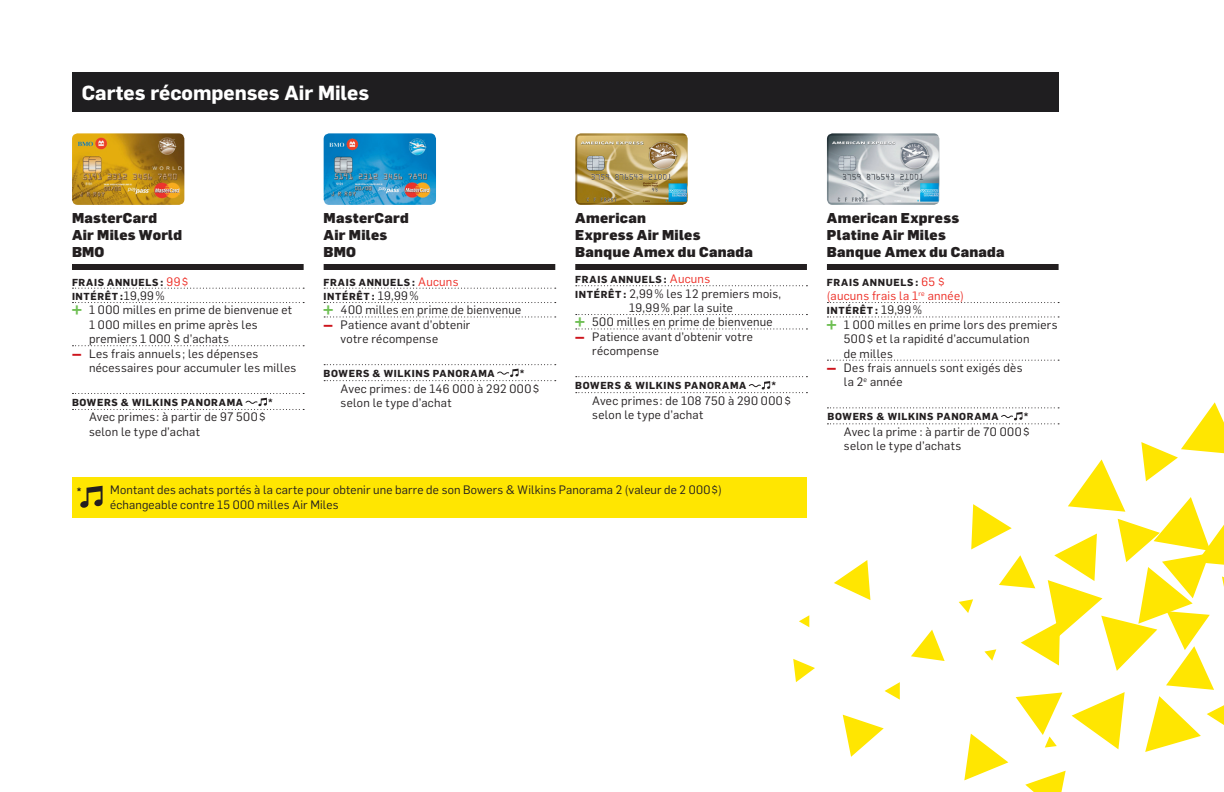
<style>
.page{position:relative;width:1224px;height:792px;background:#fff}
.page>*{position:absolute;margin:0;border:0;box-sizing:border-box;transform-origin:0 0}
.t1{font:700 20px "Flama";color:#fff}
.ART_encadré_titre{font:900 14px/16.8px "Flama";letter-spacing:.02em;color:#231f20}
.ART_encadré_titre-2{font:12px/14.4px "Flama";letter-spacing:.025em;color:#231f20}
.ART_encadré_titre-3{font:12px "Flama";letter-spacing:.025em;color:#ed2b23}
.ART_encadré_titre-4{font:700 10px "Flama";letter-spacing:.06em;color:#231f20}
.s1{font-weight:400;font-size:12px;color:#ed2b23}
.s2{font-weight:400;font-size:12px}
.s3{font-weight:900;font-size:16px;color:#6fbf54}
.s4{font-weight:900;font-size:16px;color:#cd151d}
.s5{font-weight:700;font-size:10px}
</style>
<div class="page">
<div style="left:72px;top:72px;width:987px;height:40px;background:#1f1e20"></div>
<div style="left:72px;top:264px;width:232px;height:6px;background:#231f20"></div>
<svg style="left:72px;top:288px;width:232px;height:1px"></svg>
<svg style="left:72px;top:302px;width:232px;height:1px"></svg>
<svg style="left:72px;top:345px;width:232px;height:1px"></svg>
<div style="left:324px;top:264px;width:231px;height:6px;background:#231f20"></div>
<svg style="left:324px;top:288px;width:232px;height:1px"></svg>
<svg style="left:324px;top:302px;width:232px;height:1px"></svg>
<svg style="left:324px;top:316px;width:232px;height:1px"></svg>
<div style="left:575px;top:264px;width:232px;height:6px;background:#231f20"></div>
<svg style="left:576px;top:285px;width:231px;height:1px"></svg>
<svg style="left:576px;top:314px;width:231px;height:1px"></svg>
<svg style="left:576px;top:328px;width:231px;height:1px"></svg>
<div style="left:827px;top:264px;width:232px;height:6px;background:#231f20"></div>
<svg style="left:827px;top:302px;width:232px;height:1px"></svg>
<svg style="left:827px;top:316px;width:232px;height:1px"></svg>
<svg style="left:827px;top:360px;width:232px;height:1px"></svg>
<img style="left:72px;top:133px;width:112px;height:72px">
<img style="left:324px;top:133px;width:112px;height:72px">
<img style="left:575px;top:133px;width:113px;height:72px">
<img style="left:827px;top:133px;width:112px;height:72px">
<svg style="left:793px;top:659px;width:22px;height:23px"></svg>
<svg style="left:799px;top:615px;width:10px;height:12px"></svg>
<div style="left:72px;top:477px;width:735px;height:40px;background:#ffe601"></div>
<svg style="left:72px;top:393px;width:232px;height:17px"></svg>
<svg style="left:324px;top:364px;width:232px;height:17px"></svg>
<svg style="left:576px;top:376px;width:231px;height:17px"></svg>
<svg style="left:827px;top:402px;width:397px;height:390px"></svg>
<svg style="left:80px;top:486px;width:23px;height:22px"></svg>
<p class="t1" style="left:82px;top:81px;width:289px">Cartes récompenses Air Miles</p>
<p class="ART_encadré_titre" style="left:72px;top:209px;width:112px">MasterCard<br>Air Miles World<br>BMO</p>
<p class="ART_encadré_titre-4" style="left:72px;top:276px;width:118px">FRAIS ANNUELS : <span class="s1">99$</span></p>
<p class="ART_encadré_titre-4" style="left:72px;top:290px;width:94px">INTÉRÊT :<span class="s2">19,99%</span></p>
<p class="ART_encadré_titre-2" style="left:89px;top:303px;width:205px;text-indent:-17px"><span class="s3">+</span> 1 000 milles en prime de bienvenue et<br>1 000 milles en prime après les premiers 1 000 $ d’achats</p>
<p class="ART_encadré_titre-2" style="left:89px;top:346px;width:209px;text-indent:-17px"><span class="s4">–</span> Les frais annuels; les dépenses nécessaires pour accumuler les milles</p>
<p class="ART_encadré_titre-2" style="left:89px;top:410px;width:178px">Avec primes: à partir de 97 500$ selon le type d’achat</p>
<p class="ART_encadré_titre-4" style="left:72px;top:396px;width:173px">BOWERS &amp; WILKINS PANORAMA</p>
<p class="ART_encadré_titre-4" style="left:268px;top:396px;width:6px">*</p>
<p class="ART_encadré_titre" style="left:324px;top:209px;width:87px">MasterCard<br>Air Miles<br>BMO</p>
<p class="ART_encadré_titre-4" style="left:324px;top:276px;width:136px">FRAIS ANNUELS : <span class="s1">Aucuns</span></p>
<p class="ART_encadré_titre-4" style="left:324px;top:290px;width:97px">INTÉRÊT : <span class="s2">19,99%</span></p>
<p class="ART_encadré_titre-2" style="left:324px;top:303px;width:199px"><span class="s3">+</span> 400 milles en prime de bienvenue</p>
<p class="ART_encadré_titre-2" style="left:341px;top:317px;width:131px;text-indent:-17px"><span class="s4">–</span> Patience avant d’obtenir votre récompense</p>
<p class="ART_encadré_titre-2" style="left:341px;top:381px;width:200px">Avec primes: de 146 000 à 292 000$ selon le type d’achat</p>
<p class="ART_encadré_titre-4" style="left:324px;top:367px;width:173px">BOWERS &amp; WILKINS PANORAMA</p>
<p class="ART_encadré_titre-4" style="left:520px;top:367px;width:6px">*</p>
<p class="ART_encadré_titre" style="left:575px;top:209px;width:179px">American<br>Express Air Miles<br>Banque Amex du Canada</p>
<p class="ART_encadré_titre-4" style="left:575px;top:273px;width:136px">FRAIS ANNUELS : <span class="s1">Aucuns</span></p>
<p class="ART_encadré_titre-2" style="left:575px;top:286px;width:207px;text-align:center"><span class="s5">INTÉRÊT :</span> 2,99% les 12 premiers mois,<br>19,99% par la suite</p>
<p class="ART_encadré_titre-2" style="left:575px;top:315px;width:199px"><span class="s3">+</span> 500 milles en prime de bienvenue</p>
<p class="ART_encadré_titre-2" style="left:592px;top:329px;width:162px;text-indent:-17px"><span class="s4">–</span> Patience avant d’obtenir votre récompense</p>
<p class="ART_encadré_titre-2" style="left:592px;top:393px;width:200px">Avec primes: de 108 750 à 290 000$ selon le type d’achat</p>
<p class="ART_encadré_titre-4" style="left:575px;top:379px;width:173px">BOWERS &amp; WILKINS PANORAMA</p>
<p class="ART_encadré_titre-4" style="left:771px;top:379px;width:6px">*</p>
<p class="ART_encadré_titre-4" style="left:77px;top:485px;width:6px">*</p>
<p class="ART_encadré_titre-2" style="left:110px;top:483px;width:613px">Montant des achats portés à la carte pour obtenir une barre de son Bowers &amp; Wilkins Panorama 2 (valeur de 2 000$) échangeable contre 15 000 milles Air Miles</p>
<p class="ART_encadré_titre" style="left:827px;top:209px;width:179px">American Express<br>Platine Air Miles<br>Banque Amex du Canada</p>
<p class="ART_encadré_titre-4" style="left:827px;top:276px;width:119px">FRAIS ANNUELS : <span class="s1">65 $</span></p>
<p class="ART_encadré_titre-3" style="left:827px;top:289px;width:138px">(aucuns frais la 1<sup>re</sup> année)</p>
<p class="ART_encadré_titre-4" style="left:827px;top:305px;width:97px">INTÉRÊT : <span class="s2">19,99%</span></p>
<p class="ART_encadré_titre-2" style="left:844px;top:317px;width:215px;text-indent:-17px"><span class="s3">+</span> 1 000 milles en prime lors des premiers<br>500$ et la rapidité d’accumulation<br>de milles</p>
<p class="ART_encadré_titre-2" style="left:844px;top:360px;width:180px;text-indent:-17px"><span class="s4">–</span> Des frais annuels sont exigés dès la 2<sup>e</sup> année</p>
<p class="ART_encadré_titre-4" style="left:828px;top:410px;width:173px">BOWERS &amp; WILKINS PANORAMA</p>
<p class="ART_encadré_titre-4" style="left:1024px;top:410px;width:6px">*</p>
<p class="ART_encadré_titre-2" style="left:844px;top:424px;width:187px">Avec la prime : à partir de 70 000$ selon le type d’achats</p>
</div>
